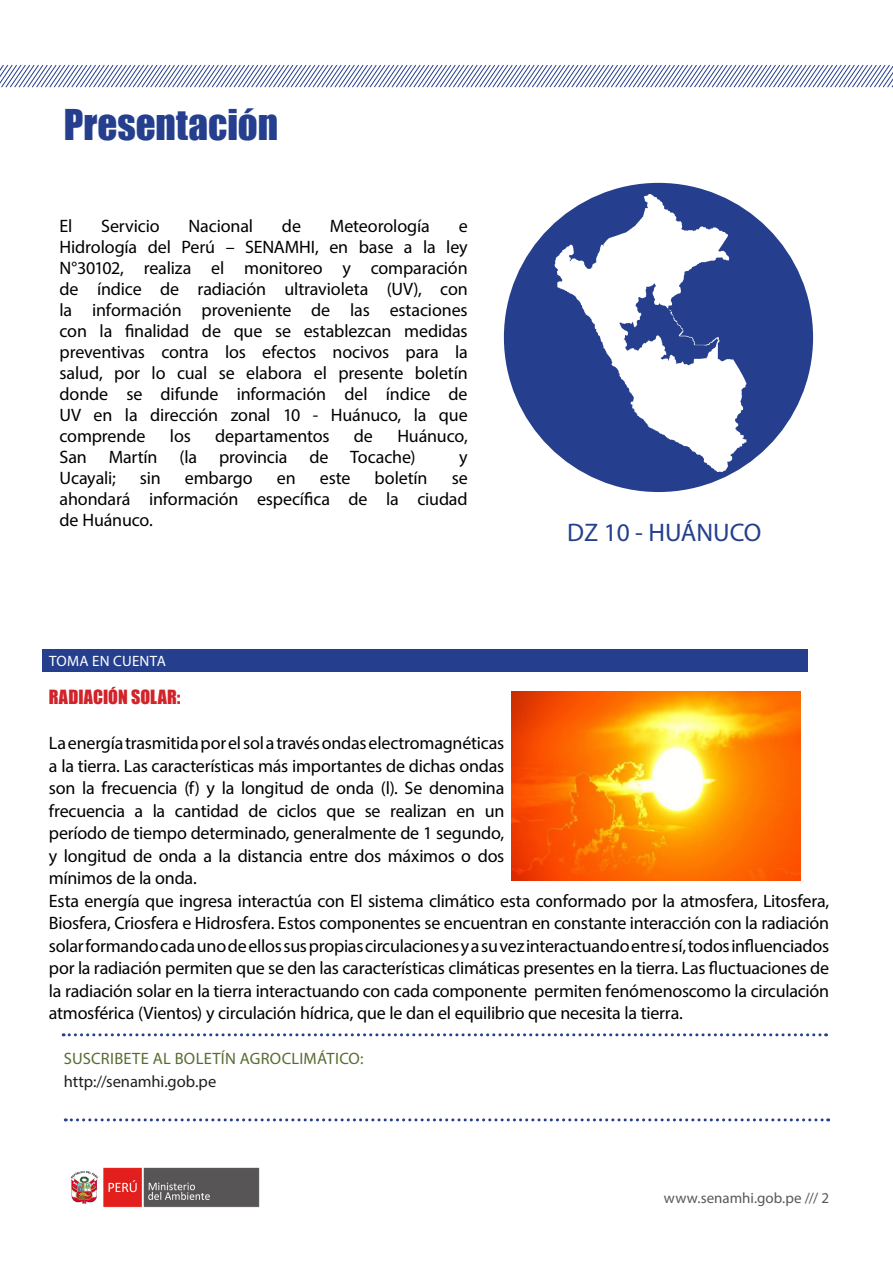
<style>
.page{position:relative;width:893px;height:1263px;background:#fff}
.page>*{position:absolute;margin:0;border:0;box-sizing:border-box;transform-origin:0 0}
.t1{font:39px "Impact";color:#253f8e}
.t2{font:25.5px "Myriad Pro";color:#253f8e}
.t3{font:18px/21px "Myriad Pro";letter-spacing:-.01em;color:#000;text-align:justify}
.t4{font:18px "Impact";letter-spacing:.005em;color:#d1232a}
.t5{font:16.5px "Myriad Pro";letter-spacing:.02em;color:#586c32}
.t6{font:16.5px "Myriad Pro";letter-spacing:-.005em;color:#231f20}
.t7{font:15px "Myriad Pro";color:#57585a}
.t8{font:15px "Myriad Pro";letter-spacing:.015em;color:#fff}
</style>
<div class="page">
<img style="left:70px;top:1167px;width:190px;height:41px">
<svg style="left:65px;top:1118px;width:764px;height:3px"></svg>
<svg style="left:0;top:64px;width:893px;height:24px"></svg>
<div style="left:43px;top:649px;width:765px;height:23px;background:#253f8e"></div>
<div style="left:504px;top:183px;width:309px;height:309px;background:#253f8e;border-radius:50%"></div>
<img style="left:554px;top:191px;width:220px;height:283px">
<svg style="left:63px;top:1033px;width:764px;height:3px"></svg>
<img style="left:511px;top:691px;width:289px;height:190px">
<p class="t1" style="left:64px;top:94px;width:216px">Presentación</p>
<p class="t3" style="left:60px;top:215px;width:14px">El</p>
<p class="t3" style="left:101px;top:215px;width:60px">Servicio</p>
<p class="t3" style="left:189px;top:215px;width:66px">Nacional</p>
<p class="t3" style="left:282px;top:215px;width:21px">de</p>
<p class="t3" style="left:330px;top:215px;width:101px">Meteorología</p>
<p class="t3" style="left:60px;top:215px;width:410px;text-indent:399px">e Hidrología del Perú – SENAMHI, en base a la ley N°30102, realiza el monitoreo y comparación de índice de radiación ultravioleta (UV), con la información proveniente de las estaciones con la finalidad de que se establezcan medidas preventivas contra los efectos nocivos para la salud, por lo cual se elabora el presente boletín donde se difunde información del índice de UV en la dirección zonal 10 - Huánuco, la que comprende</p>
<p class="t3" style="left:170px;top:425px;width:22px">los</p>
<p class="t3" style="left:215px;top:425px;width:116px">departamentos</p>
<p class="t3" style="left:354px;top:425px;width:21px">de</p>
<p class="t3" style="left:60px;top:425px;width:410px;text-indent:338px">Huánuco,<br>San Martín (la provincia de Tocache)</p>
<p class="t3" style="left:459px;top:446px;width:10px">y</p>
<p class="t3" style="left:60px;top:467px;width:58px">Ucayali;</p>
<p class="t3" style="left:140px;top:467px;width:22px">sin</p>
<p class="t3" style="left:185px;top:467px;width:69px">embargo</p>
<p class="t3" style="left:277px;top:467px;width:20px">en</p>
<p class="t3" style="left:320px;top:467px;width:32px">este</p>
<p class="t3" style="left:375px;top:467px;width:54px">boletín</p>
<p class="t3" style="left:60px;top:467px;width:410px;text-indent:392px">se ahondará información específica de la ciudad de Huánuco.</p>
<p class="t8" style="left:49px;top:652px;width:118px">TOMA EN CUENTA</p>
<p class="t4" style="left:49px;top:683px;width:133px">RADIACIÓN SOLAR:</p>
<p class="t3" style="left:49px;top:731px;width:457px;line-height:22.5px">La energía trasmitida por el sol a través ondas electromagnéticas a la tierra. Las características más importantes de dichas ondas son la frecuencia (f) y la longitud de onda (l). Se denomina frecuencia a la cantidad de ciclos que se realizan en un período de tiempo determinado, generalmente de 1 segundo, y longitud de onda a la distancia entre dos máximos o dos mínimos de la onda.</p>
<p class="t2" style="left:567px;top:517px;width:196px">DZ 10 - HUÁNUCO</p>
<p class="t3" style="left:49px;top:889px;width:782px;line-height:22.5px">Esta energía que ingresa interactúa con El sistema climático esta conformado por la atmosfera, Litosfera, Biosfera, Criosfera e Hidrosfera. Estos componentes se encuentran en constante interacción con la radiación solar formando cada uno de ellos sus propias circulaciones y a su vez interactuando entre sí, todos influenciados por la radiación permiten que se den las características climáticas presentes en la tierra. Las fluctuaciones de la radiación solar en la tierra interactuando con cada componente permiten fenómenoscomo la circulación atmosférica (Vientos) y circulación hídrica, que le dan el equilibrio que necesita la tierra.</p>
<p class="t5" style="left:64px;top:1048px;width:301px">SUSCRIBETE AL BOLETÍN AGROCLIMÁTICO:</p>
<p class="t6" style="left:64px;top:1071px;width:154px">http://senamhi.gob.pe</p>
<p class="t7" style="left:664px;top:1189px;width:167px">www.senamhi.gob.pe /// 2</p>
</div>
